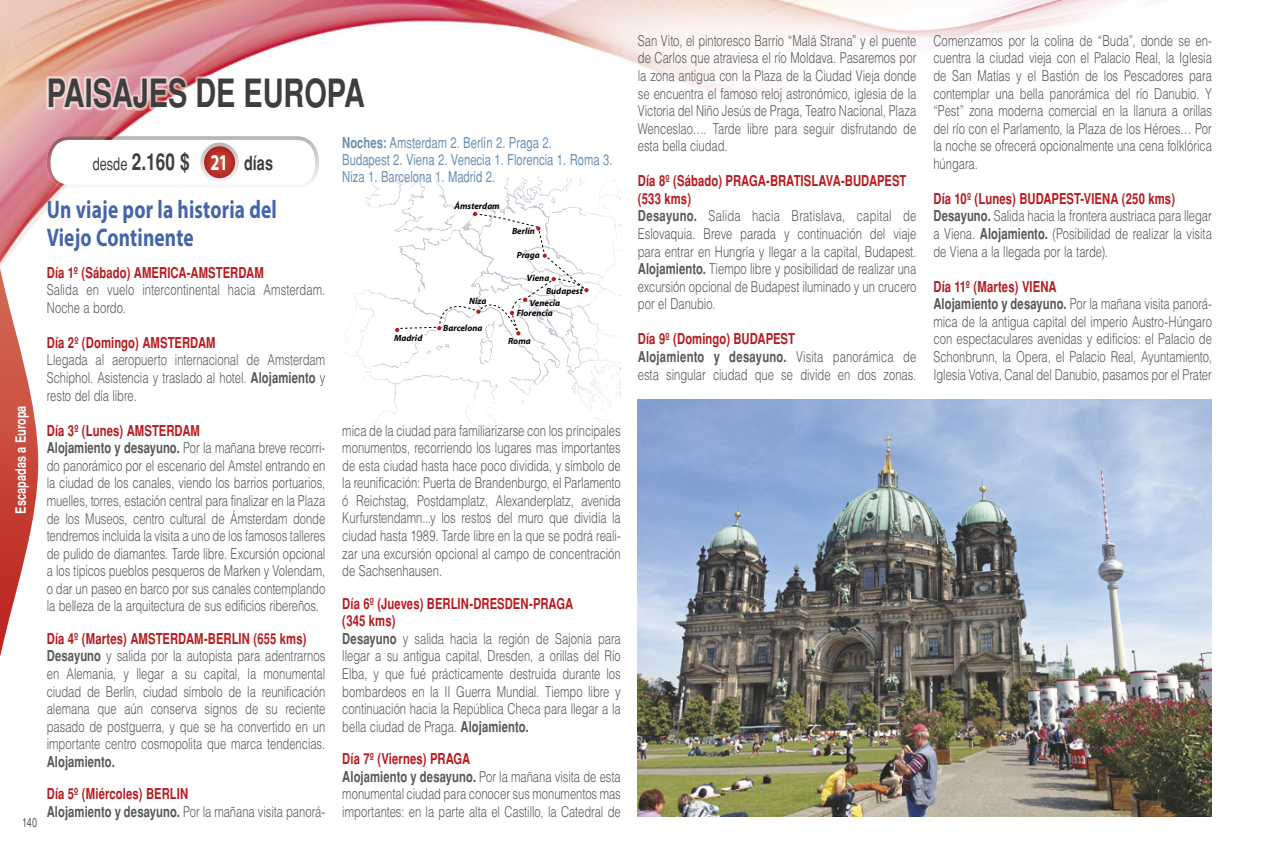
<style>
.page{position:relative;width:1263px;height:851px;background:#fff}
.page>*{position:absolute;margin:0;border:0;box-sizing:border-box;transform-origin:0 0}
.t1{font:700 39px "Helvetica";color:#3f3e3e;scale:.74 1}
.t2{font:700 25.5px/28.5px "Myriad Pro";letter-spacing:.01em;color:#4465ab;scale:.76 1}
.t3{font:700 23.25px "Helvetica";color:#3f3e3e;scale:.74 1}
.t4{font:300 15px/17.5px "Helvetica";letter-spacing:-.005em;color:#585857;scale:.75 1}
.t5{font:15px/17.2px "Helvetica";color:#6990b4;scale:.75 1}
.t6{font:700 14.25px "Helvetica";color:#fff;scale:.77 1}
.t7{font:12.75px "Helvetica";color:#585857;scale:.72 1}
.t8{font:italic 700 9px/13.2px "Myriad";color:#000}
.s1{font-weight:400;font-size:17.25px}
.s2{font-family:"Myriad";font-size:22.5px;color:#fff}
.s3{font-size:19.5px}
.s4{font-weight:700;color:#b61a1e}
.s5{font-weight:700}
</style>
<div class="page">
<img style="left:0;top:0;width:368px;height:268px">
<img style="left:368px;top:0;width:799px;height:95px">
<svg style="left:0;top:268px;width:38px;height:389px"></svg>
<img style="left:343px;top:136px;width:25px;height:38px">
<svg style="left:343px;top:174px;width:277px;height:258px"></svg>
<img style="left:47px;top:76px;width:320px;height:34px">
<img style="left:47px;top:136px;width:272px;height:52px">
<svg style="left:50px;top:140px;width:266px;height:44px"></svg>
<svg style="left:202px;top:144px;width:35px;height:36px"></svg>
<div style="left:200px;top:142px;width:39px;height:40px;border:4px solid #fff;border-radius:50%"></div>
<img style="left:638px;top:399px;width:574px;height:417px">
<p class="t1" style="left:47px;top:70px;width:431px">PAISAJES DE EUROPA</p>
<p class="t3" style="left:93px;top:148px;width:245px"><span class="s1">desde</span> 2.160 $ <span class="s2">21</span> <span class="s3">días</span></p>
<p class="t6" style="left:13px;top:513px;width:142px;rotate:-90deg">Escapadas a Europa</p>
<p class="t7" style="left:22px;top:814px;width:23px">140</p>
<p class="t2" style="left:47px;top:194px;width:304px">Un viaje por la historia del<br>Viejo Continente</p>
<p class="t4" style="left:47px;top:263px;width:373px"><span class="s4">Día 1º (Sábado) AMERICA-AMSTERDAM<br></span>Salida en vuelo intercontinental hacia Amsterdam.<br>Noche a bordo.</p>
<p class="t4" style="left:47px;top:333px;width:373px"><span class="s4">Día 2º (Domingo) AMSTERDAM<br></span>Llegada al aeropuerto internacional de Amsterdam Schiphol. Asistencia y traslado al hotel. <span class="s5">Alojamiento</span> y resto del día libre.</p>
<p class="t4" style="left:47px;top:421px;width:373px"><span class="s4">Día 3º (Lunes) AMSTERDAM<br></span><span class="s5">Alojamiento y desayuno.</span> Por la mañana breve recorri&shy;do panorámico por el escenario del Amstel entrando en la ciudad de los canales, viendo los barrios portuarios, muelles, torres, estación central para finalizar en la Plaza de los Museos, centro cultural de Ámsterdam donde tendremos incluida la visita a uno de los famosos talleres de pulido de diamantes. Tarde libre. Excursión opcional a los típicos pueblos pesqueros de Marken y Volendam, o dar un paseo en barco por sus canales contemplando la belleza de la arquitectura de sus edificios ribereños.</p>
<p class="t4" style="left:47px;top:629px;width:373px"><span class="s4">Día 4º (Martes) AMSTERDAM-BERLIN (655 kms)<br></span><span class="s5">Desayuno</span> y salida por la autopista para adentrarnos en Alemania, y llegar a su capital, la monumental ciudad de Berlín, ciudad símbolo de la reunificación alemana que aún conserva signos de su reciente pasado de postguerra, y que se ha convertido en un importante centro cosmopolita que marca tendencias.<br><span class="s5">Alojamiento.</span></p>
<p class="t4" style="left:47px;top:784px;width:373px"><span class="s4">Día 5º (Miércoles) BERLIN<br></span><span class="s5">Alojamiento y desayuno.</span> Por la mañana visita panorá-</p>
<p class="t5" style="left:342px;top:134px;width:362px"><span class="s5">Noches:</span> Amsterdam 2. Berlín 2. Praga 2.<br>Budapest 2. Viena 2. Venecia 1. Florencia 1. Roma 3.<br>Niza 1. Barcelona 1. Madrid 2.</p>
<p class="t8" style="left:394px;top:331px;width:30px">Madrid</p>
<p class="t8" style="left:455px;top:199px;width:47px">Ámsterdam</p>
<p class="t8" style="left:469px;top:295px;width:19px">Niza</p>
<p class="t8" style="left:443px;top:322px;width:41px">Barcelona</p>
<p class="t8" style="left:512px;top:224px;width:24px">Berlín</p>
<p class="t8" style="left:517px;top:249px;width:25px">Praga</p>
<p class="t8" style="left:546px;top:272px;width:38px;text-indent:-19px">Viena<br>Budapest</p>
<p class="t8" style="left:530px;top:297px;width:32px">Venecia</p>
<p class="t8" style="left:517px;top:307px;width:38px">Florencia</p>
<p class="t8" style="left:508px;top:335px;width:24px">Roma</p>
<p class="t4" style="left:342px;top:421px;width:373px;text-align:justify">mica de la ciudad para familiarizarse con los principales monumentos, recorriendo los lugares mas importantes de esta ciudad hasta hace poco dividida, y símbolo de la reunificación: Puerta de Brandenburgo, el Parlamento ó Reichstag, Postdamplatz, Alexanderplatz, avenida Kurfurstendamn...y los restos del muro que dividía la ciudad hasta 1989. Tarde libre en la que se podrá reali&shy;zar una excursión opcional al campo de concentración de Sachsenhausen.</p>
<p class="t4" style="left:342px;top:594px;width:373px"><span class="s4">Día 6º (Jueves) BERLIN-DRESDEN-PRAGA<br>(345 kms)<br></span><span class="s5">Desayuno</span> y salida hacia la región de Sajonia para llegar a su antigua capital, Dresden, a orillas del Río Elba, y que fué prácticamente destruida durante los bombardeos en la II Guerra Mundial. Tiempo libre y continuación hacia la República Checa para llegar a la bella ciudad de Praga. <span class="s5">Alojamiento.</span></p>
<p class="t4" style="left:342px;top:749px;width:373px"><span class="s4">Día 7º (Viernes) PRAGA<br></span><span class="s5">Alojamiento y desayuno.</span> Por la mañana visita de esta monumental ciudad para conocer sus monumentos mas importantes: en la parte alta el Castillo, la Catedral de</p>
<p class="t4" style="left:638px;top:31px;width:373px;text-align:justify">San Vito, el pintoresco Barrio “Malá Strana” y el puente de Carlos que atraviesa el río Moldava. Pasaremos por la zona antigua con la Plaza de la Ciudad Vieja donde se encuentra el famoso reloj astronómico, iglesia de la Victoria del Niño Jesús de Praga, Teatro Nacional, Plaza Wenceslao…. Tarde libre para seguir disfrutando de esta bella ciudad.</p>
<p class="t4" style="left:638px;top:172px;width:373px"><span class="s4">Día 8º (Sábado) PRAGA-BRATISLAVA-BUDAPEST (533 kms)<br></span><span class="s5">Desayuno.</span> Salida hacia Bratislava, capital de Eslovaquia. Breve parada y continuación del viaje para entrar en Hungría y llegar a la capital, Budapest.<br><span class="s5">Alojamiento.</span> Tiempo libre y posibilidad de realizar una excursión opcional de Budapest iluminado y un crucero por el Danubio.</p>
<p class="t4" style="left:638px;top:330px;width:373px"><span class="s4">Día 9º (Domingo) BUDAPEST<br></span><span class="s5">Alojamiento y desayuno.</span> Visita panorámica de esta singular ciudad que se divide en dos zonas.</p>
<p class="t4" style="left:933px;top:31px;width:373px;text-align:justify">Comenzamos por la colina de “Buda”, donde se en&shy;cuentra la ciudad vieja con el Palacio Real, la Iglesia de San Matías y el Bastión de los Pescadores para contemplar una bella panorámica del río Danubio. Y “Pest” zona moderna comercial en la llanura a orillas del río con el Parlamento, la Plaza de los Héroes… Por la noche se ofrecerá opcionalmente una cena folklórica húngara.</p>
<p class="t4" style="left:933px;top:189px;width:373px"><span class="s4">Día 10º (Lunes) BUDAPEST-VIENA (250 kms)<br></span><span class="s5">Desayuno.</span> Salida hacia la frontera austriaca para llegar a Viena. <span class="s5">Alojamiento.</span> (Posibilidad de realizar la visita de Viena a la llegada por la tarde).</p>
<p class="t4" style="left:933px;top:277px;width:373px"><span class="s4">Día 11º (Martes) VIENA<br></span><span class="s5">Alojamiento y desayuno.</span> Por la mañana visita panorá&shy;mica de la antigua capital del imperio Austro-Húngaro con espectaculares avenidas y edificios: el Palacio de Schonbrunn, la Opera, el Palacio Real, Ayuntamiento, Iglesia Votiva, Canal del Danubio, pasamos por el Prater</p>
</div>
